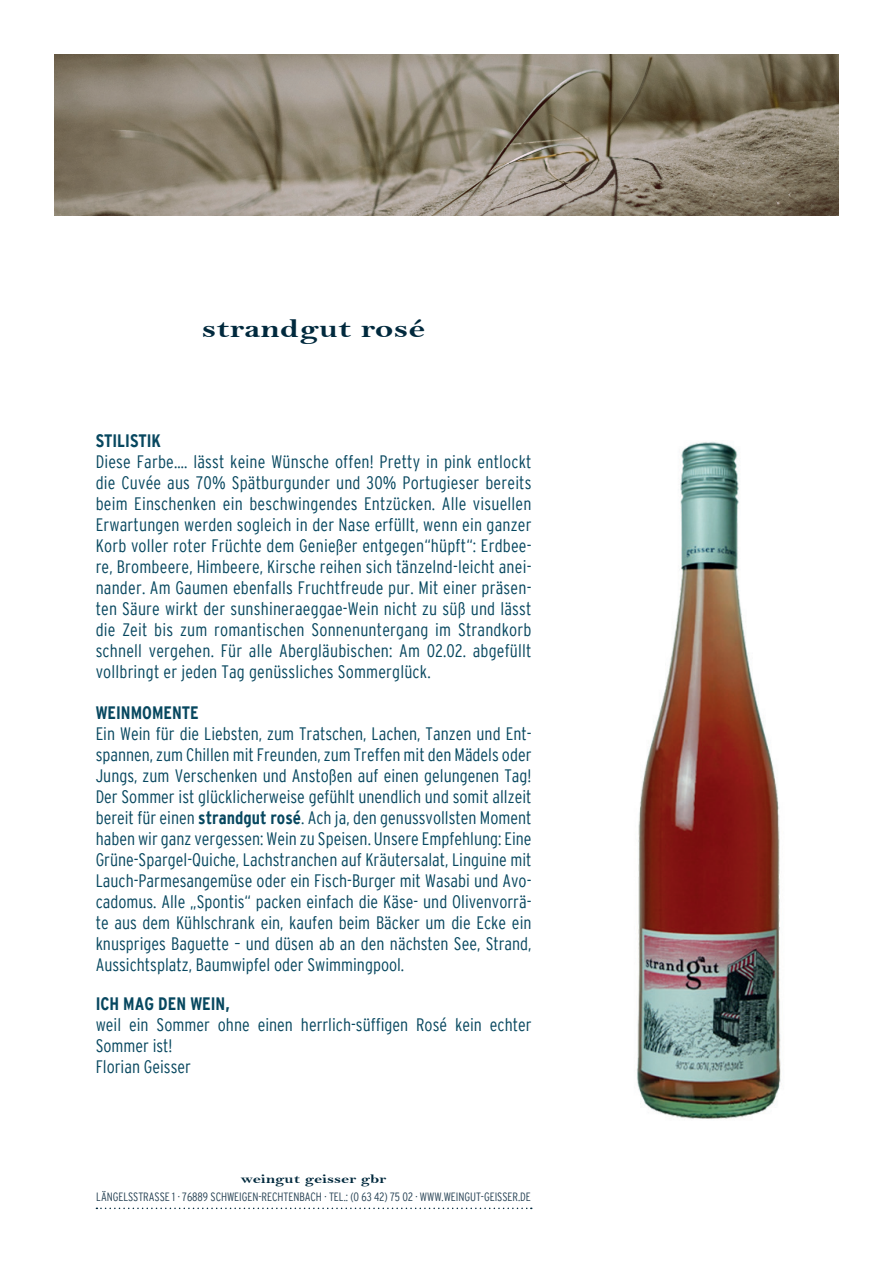
<style>
.page{position:relative;width:893px;height:1263px;background:#fff}
.page>*{position:absolute;margin:0;border:0;box-sizing:border-box;transform-origin:0 0}
.t1{font:26.4px "Bell MT Bold";letter-spacing:.005em;color:#00293d;scale:1.32 1}
.t2{font:300 condensed 18px/21px "Interstate";color:#07475f;text-align:justify}
.t3{font:700 condensed 18px "Interstate";color:#07475f}
.t4{font:12.75px "Bell MT Bold";color:#00293d;scale:1.32 1}
.t5{font:300 condensed 12px "Interstate";letter-spacing:-.005em;color:#294456}
.s1{font-weight:700}
</style>
<div class="page">
<svg style="left:96px;top:1207px;width:436px;height:2px"></svg>
<img style="left:637px;top:441px;width:144px;height:678px">
<img style="left:54px;top:54px;width:785px;height:162px">
<h1 class="t1" style="left:202px;top:312px;width:171px">strandgut rosé</h1>
<p class="t3" style="left:96px;top:431px;width:67px">STILISTIK</p>
<p class="t2" style="left:96px;top:451px;width:437px">Diese Farbe…. lässt keine Wünsche offen! Pretty in pink entlockt die Cuvée aus 70% Spätburgunder und 30% Portugieser bereits beim Einschenken ein beschwingendes Entzücken. Alle visuellen Erwartungen werden sogleich in der Nase erfüllt, wenn ein ganzer Korb voller roter Früchte dem Genießer entgegen“hüpft“: Erdbee&shy;re, Brombeere, Himbeere, Kirsche reihen sich tänzelnd-leicht anei&shy;nander. Am Gaumen ebenfalls Fruchtfreude pur. Mit einer präsen&shy;ten Säure wirkt der sunshineraeggae-Wein nicht zu süß und lässt die Zeit bis zum romantischen Sonnenuntergang im Strandkorb schnell vergehen. Für alle Abergläubischen: Am 02.02. abgefüllt vollbringt er jeden Tag genüssliches Sommerglück.</p>
<p class="t3" style="left:96px;top:702px;width:105px">WEINMOMENTE</p>
<p class="t2" style="left:96px;top:723px;width:437px">Ein Wein für die Liebsten, zum Tratschen, Lachen, Tanzen und Ent&shy;spannen, zum Chillen mit Freunden, zum Treffen mit den Mädels oder Jungs, zum Verschenken und Anstoßen auf einen gelungenen Tag!<br>Der Sommer ist glücklicherweise gefühlt unendlich und somit allzeit bereit für einen <span class="s1">strandgut rosé</span>. Ach ja, den genussvollsten Moment haben wir ganz vergessen: Wein zu Speisen. Unsere Empfehlung: Eine Grüne-Spargel-Quiche, Lachstranchen auf Kräutersalat, Linguine mit Lauch-Parmesangemüse oder ein Fisch-Burger mit Wasabi und Avo&shy;cadomus. Alle „Spontis“ packen einfach die Käse- und Olivenvorrä&shy;te aus dem Kühlschrank ein, kaufen beim Bäcker um die Ecke ein knuspriges Baguette – und düsen ab an den nächsten See, Strand, Aussichtsplatz, Baumwipfel oder Swimmingpool.</p>
<p class="t3" style="left:96px;top:993px;width:136px">ICH MAG DEN WEIN,</p>
<p class="t2" style="left:96px;top:1014px;width:437px;text-align:left">weil ein Sommer ohne einen herrlich-süffigen Rosé kein echter<br>Sommer ist!<br>Florian Geisser</p>
<p class="t4" style="left:241px;top:1171px;width:112px">weingut geisser gbr</p>
<p class="t5" style="left:96px;top:1189px;width:436px">LÄNGELSSTRASSE 1 · 76889 SCHWEIGEN-RECHTENBACH · TEL.: (0 63 42) 75 02 · WWW.WEINGUT-GEISSER.DE</p>
</div>
